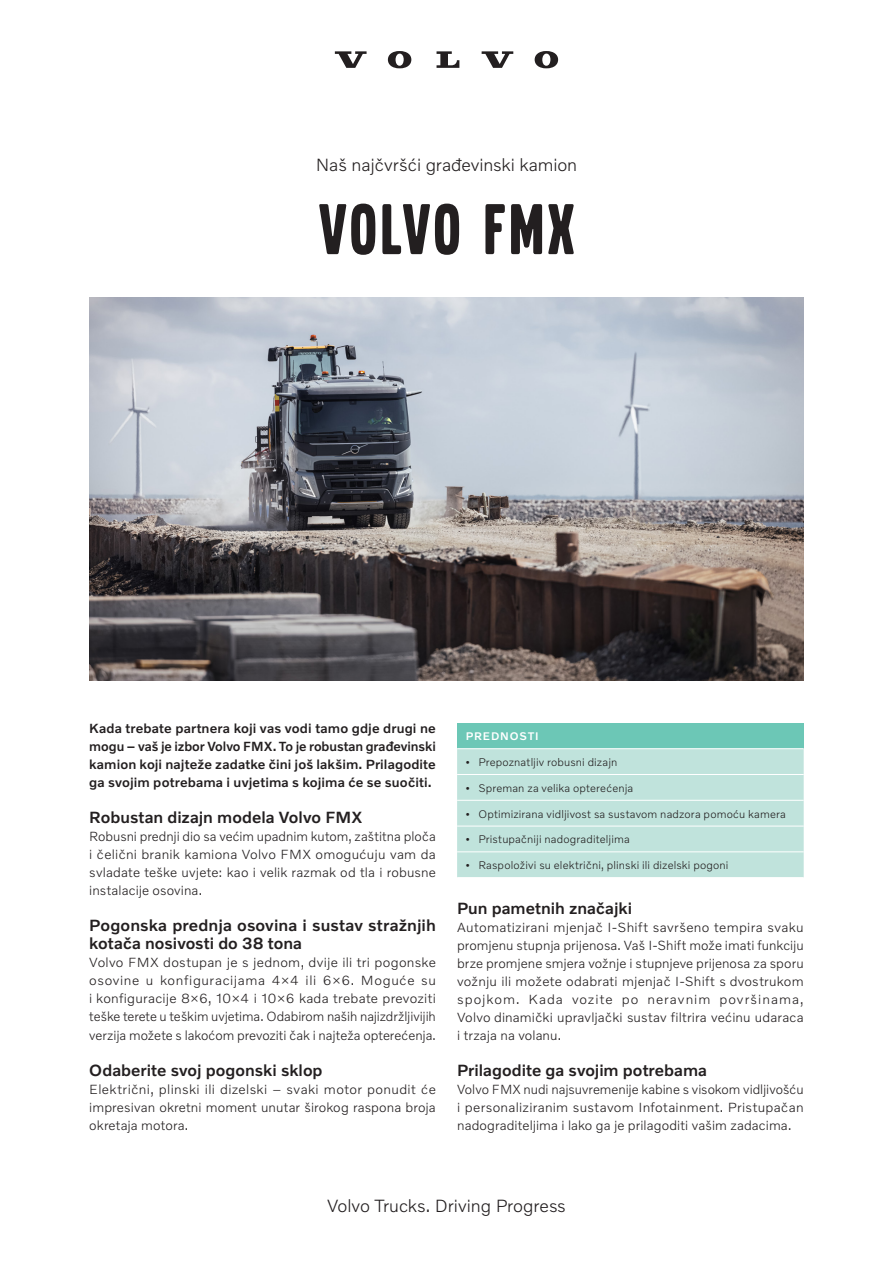
<style>
.page{position:relative;width:893px;height:1263px;background:#fff}
.page>*{position:absolute;margin:0;border:0;box-sizing:border-box;transform-origin:0 0}
.Broad_header{font:75px "Volvo Broad Pro";letter-spacing:.05em;color:#231f20}
.Sub_header{font:300 18px "Volvo Novum";color:#231f20}
.Preamble{font:500 16.5px/18px "Volvo Novum";color:#231f20}
.Preamble-2{font:300 13.5px/18px "Volvo Novum";letter-spacing:.005em;color:#231f20;text-align:justify}
.Preamble-3{font:500 13.5px/18px "Volvo Novum";letter-spacing:.01em;color:#231f20;text-align:justify}
.t1{font:300 11.25px "Volvo Novum";letter-spacing:.015em;color:#231f20}
.Header_03{font:500 11.25px "Volvo Novum";letter-spacing:.08em;color:#fff}
</style>
<div class="page">
<img style="left:89px;top:298px;width:715px;height:382px">
<div style="left:457px;top:723px;width:347px;height:26px;background:#6cc7b6"></div>
<div style="left:457px;top:749px;width:347px;height:128px;background:#c0e3dc"></div>
<hr style="left:457px;top:748px;width:347px;height:1px;background:#fff">
<hr style="left:457px;top:774px;width:347px;height:1px;background:#fff">
<hr style="left:457px;top:800px;width:347px;height:1px;background:#fff">
<hr style="left:457px;top:826px;width:347px;height:1px;background:#fff">
<hr style="left:457px;top:851px;width:347px;height:1px;background:#fff">
<svg style="left:335px;top:51px;width:32px;height:17px"></svg>
<svg style="left:437px;top:51px;width:22px;height:17px"></svg>
<svg style="left:388px;top:51px;width:23px;height:17px"></svg>
<svg style="left:482px;top:51px;width:31px;height:17px"></svg>
<svg style="left:535px;top:51px;width:23px;height:17px"></svg>
<p class="Sub_header" style="left:316px;top:154px;width:263px">Naš najčvršći građevinski kamion</p>
<p class="Broad_header" style="left:319px;top:194px;width:256px">VOLVO FMX</p>
<p class="Preamble-3" style="left:89px;top:719px;width:348px">Kada trebate partnera koji vas vodi tamo gdje drugi ne mogu – vaš je izbor Volvo FMX. To je robustan građevinski kamion koji najteže zadatke čini još lakšim. Prilagodite ga svojim potrebama i uvjetima s kojima će se suočiti.</p>
<p class="Preamble" style="left:89px;top:808px;width:274px">Robustan dizajn modela Volvo FMX</p>
<p class="Preamble-2" style="left:89px;top:827px;width:348px">Robusni prednji dio sa većim upadnim kutom, zaštitna ploča i čelični branik kamiona Volvo FMX omogućuju vam da svladate teške uvjete: kao i velik razmak od tla i robusne instalacije osovina.</p>
<p class="Preamble" style="left:89px;top:916px;width:348px">Pogonska prednja osovina i sustav stražnjih kotača nosivosti do 38 tona</p>
<p class="Preamble-2" style="left:89px;top:953px;width:348px">Volvo FMX dostupan je s jednom, dvije ili tri pogonske osovine u konfiguracijama 4×4 ili 6×6. Moguće su i konfiguracije 8×6, 10×4 i 10×6 kada trebate prevoziti teške terete u teškim uvjetima. Odabirom naših najizdržljivijih verzija možete s lakoćom prevoziti čak i najteža opterećenja.</p>
<p class="Preamble" style="left:89px;top:1060px;width:235px">Odaberite svoj pogonski sklop</p>
<p class="Preamble-2" style="left:89px;top:1079px;width:348px">Električni, plinski ili dizelski – svaki motor ponudit će impresivan okretni moment unutar širokog raspona broja okretaja motora.</p>
<p class="Header_03" style="left:466px;top:729px;width:74px">PREDNOSTI</p>
<p class="t1" style="left:466px;top:755px;width:153px">• Prepoznatljiv robusni dizajn</p>
<p class="t1" style="left:466px;top:781px;width:169px">• Spreman za velika opterećenja</p>
<p class="t1" style="left:466px;top:806px;width:322px">• Optimizirana vidljivost sa sustavom nadzora pomoću kamera</p>
<p class="t1" style="left:466px;top:832px;width:166px">• Pristupačniji nadograditeljima</p>
<p class="t1" style="left:466px;top:858px;width:264px">• Raspoloživi su električni, plinski ili dizelski pogoni</p>
<p class="Preamble" style="left:457px;top:898px;width:176px">Pun pametnih značajki</p>
<p class="Preamble-2" style="left:457px;top:917px;width:348px">Automatizirani mjenjač I-Shift savršeno tempira svaku promjenu stupnja prijenosa. Vaš I-Shift može imati funkciju brze promjene smjera vožnje i stupnjeve prijenosa za sporu vožnju ili možete odabrati mjenjač I-Shift s dvostrukom spojkom. Kada vozite po neravnim površinama, Volvo dinamički upravljački sustav filtrira većinu udaraca i trzaja na volanu.</p>
<p class="Preamble" style="left:457px;top:1060px;width:252px">Prilagodite ga svojim potrebama</p>
<p class="Preamble-2" style="left:457px;top:1079px;width:348px">Volvo FMX nudi najsuvremenije kabine s visokom vidljivošću i personaliziranim sustavom Infotainment. Pristupačan nadograditeljima i lako ga je prilagoditi vašim zadacima.</p>
<h2 class="Sub_header" style="left:327px;top:1194px;width:240px">Volvo Trucks. Driving Progress</h2>
</div>
